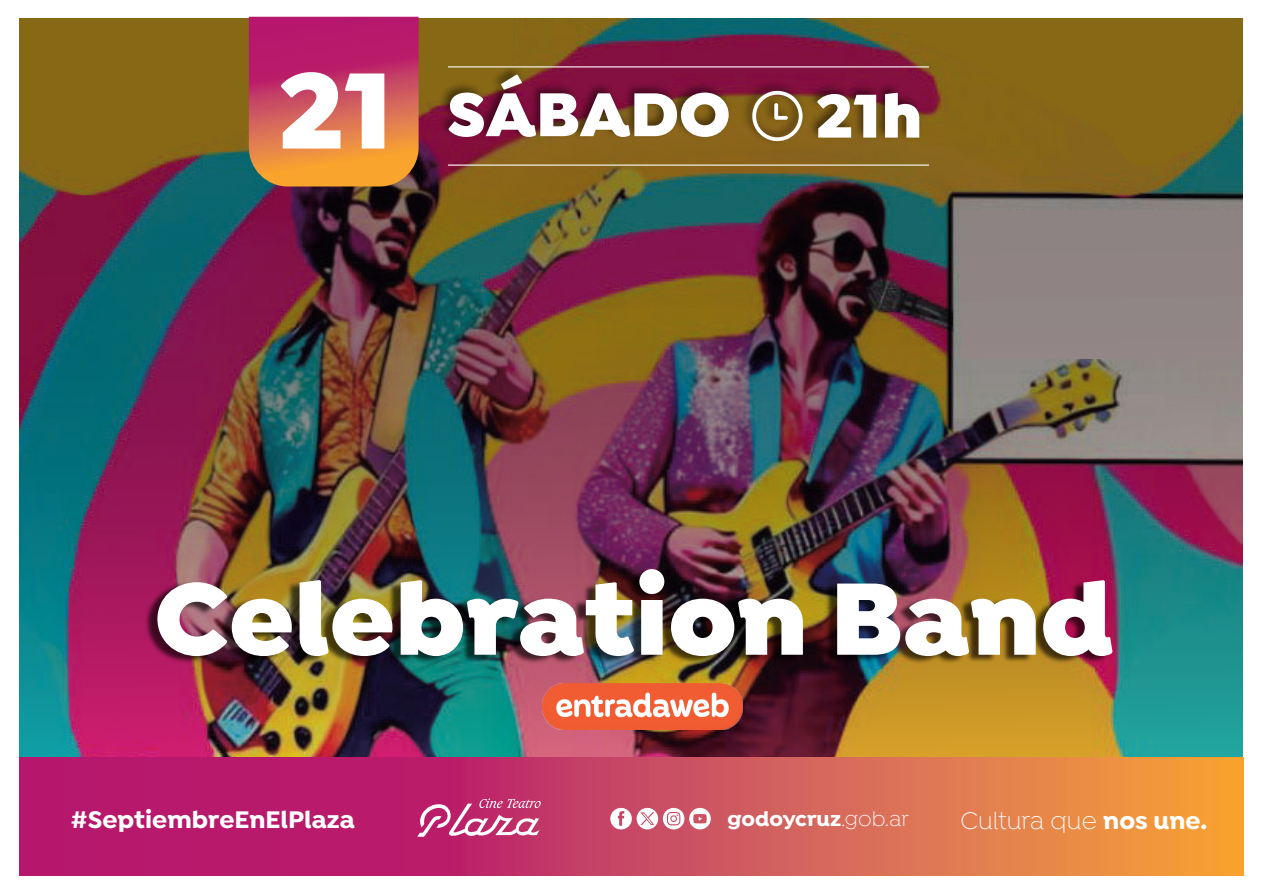
<style>
.page{position:relative;width:1263px;height:893px;background:#fff}
.page>*{position:absolute;margin:0;border:0;box-sizing:border-box;transform-origin:0 0}
.t1{font:900 109.5px "Isidora";color:#fff}
.t2{font:900 65.85px "Isidora";color:#fff}
.t3{font:700 25.65px "Isidora";color:#fff}
.t4{font:300 25.65px "Isidora";color:#fff}
.t5{font:700 21.9px "Isidora";color:#fff}
.s1{font-size:115.5px}
.s2{font-weight:300}
.s3{font-weight:700}
</style>
<div class="page">
<img style="left:20px;top:18px;width:1223px;height:544px">
<svg style="left:20px;top:820px;width:1224px;height:55px;background:#cd4d5c"></svg>
<svg style="left:415px;top:820px;width:126px;height:17px"></svg>
<svg style="left:610px;top:820px;width:101px;height:9px"></svg>
<img style="left:419px;top:60px;width:334px;height:106px">
<svg style="left:249px;top:17px;width:170px;height:169px;background:#cd5557"></svg>
<hr style="left:448px;top:66px;width:481px;height:1px;background:#fff">
<hr style="left:448px;top:165px;width:481px;height:1px;background:#fff">
<img style="left:700px;top:68px;width:329px;height:99px">
<img style="left:737px;top:76px;width:72px;height:72px">
<svg style="left:751px;top:91px;width:51px;height:51px"></svg>
<img style="left:19px;top:562px;width:1225px;height:258px">
<h2 class="t2" style="left:278px;top:72px;width:454px"><span class="s1">21</span> SÁBADO</h2>
<h2 class="t2" style="left:815px;top:73px;width:108px">21h</h2>
<h1 class="t1" style="left:154px;top:548px;width:961px">Celebration Band</h1>
<p class="t3" style="left:71px;top:803px;width:286px">#SeptiembreEnElPlaza</p>
<p class="t5" style="left:727px;top:805px;width:183px">godoycruz<span class="s2">.gob.ar</span></p>
<p class="t4" style="left:960px;top:807px;width:248px">Cultura que <span class="s3">nos une.</span></p>
</div>
